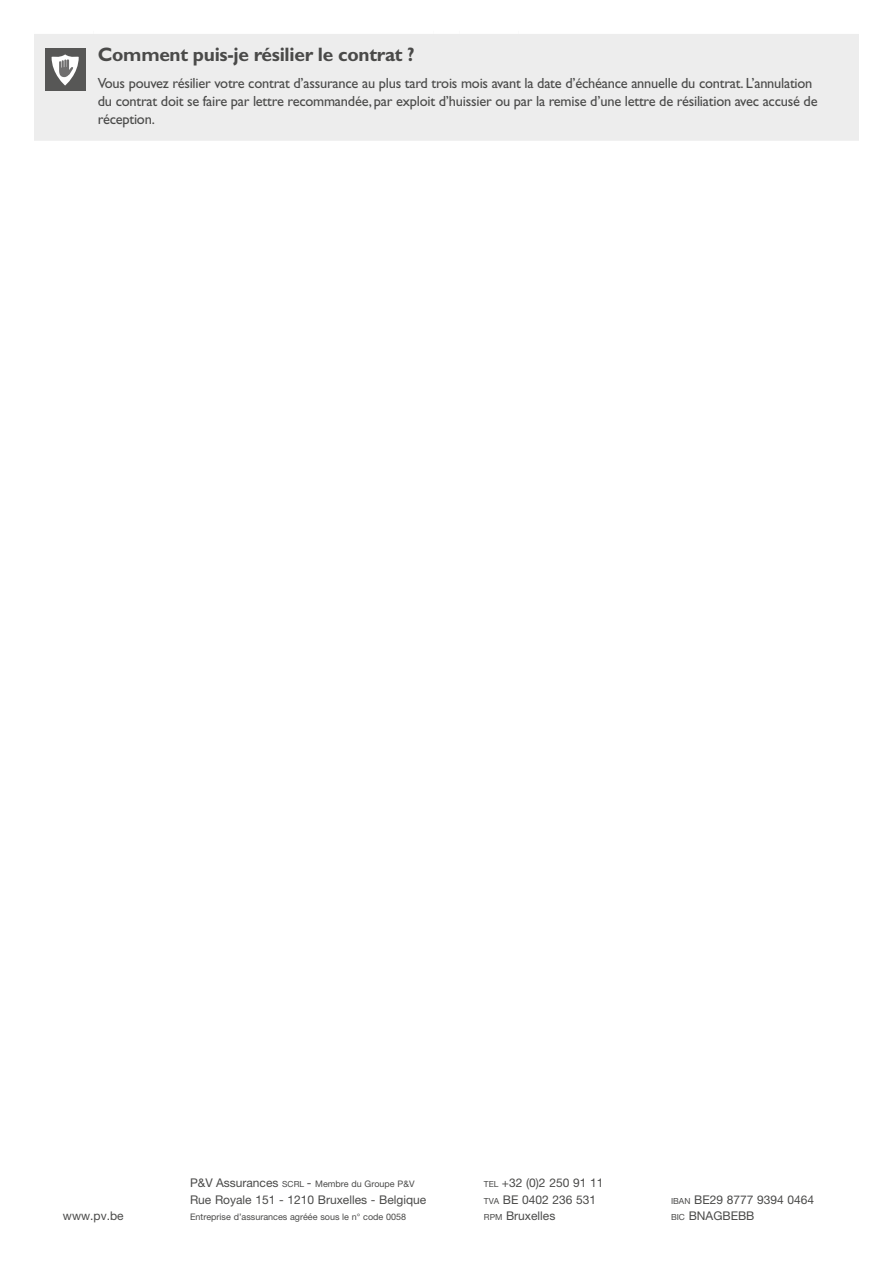
<style>
.page{position:relative;width:893px;height:1263px;background:#fff}
.page>*{position:absolute;margin:0;border:0;box-sizing:border-box;transform-origin:0 0}
.t1{font:700 19.5px "Gill Sans Std";letter-spacing:-.015em;color:#4a4a49}
.t2{font:14.7px/18px "Gill Sans Std";letter-spacing:-.015em;color:#4a4a49}
.t3{font:12px/16.5px "Helvetica Neue LT Std";color:#4a4a49}
.t4{font:9px "Helvetica Neue LT Std";color:#4a4a49}
.s1{font-size:8.4px}
.s2{font-size:12px}
</style>
<div class="page">
<div style="left:34px;top:34px;width:825px;height:107px;background:#ededed"></div>
<div style="left:45px;top:48px;width:41px;height:43px;background:#575756"></div>
<svg style="left:52px;top:54px;width:27px;height:32px"></svg>
<h1 class="t1" style="left:98px;top:43px;width:318px">Comment puis-je résilier le contrat ?</h1>
<p class="t2" style="left:98px;top:74px;width:721px">Vous pouvez résilier votre contrat d’assurance au plus tard trois mois avant la date d’échéance annuelle du contrat. L’annulation du contrat doit se faire par lettre recommandée, par exploit d’huissier ou par la remise d’une lettre de résiliation avec accusé de réception.</p>
<p class="t3" style="left:484px;top:1175px;width:121px"><span class="s1">TEL</span> +32 (0)2 250 91 11<br><span class="s1">TVA</span> BE 0402 236 531</p>
<p class="t4" style="left:190px;top:1179px;width:226px"><span class="s2">P&amp;V Assurances</span> <span class="s1">SCRL</span> <span class="s2">-</span> Membre du Groupe P&amp;V</p>
<p class="t3" style="left:190px;top:1191px;width:238px">Rue Royale 151 - 1210 Bruxelles - Belgique</p>
<p class="t4" style="left:190px;top:1212px;width:218px">Entreprise d’assurances agréée sous le n° code 0058</p>
<p class="t3" style="left:63px;top:1208px;width:62px">www.pv.be</p>
<p class="t3" style="left:484px;top:1208px;width:73px"><span class="s1">RPM</span> Bruxelles</p>
<p class="t3" style="left:671px;top:1191px;width:145px"><span class="s1">IBAN</span> BE29 8777 9394 0464<br><span class="s1">BIC</span> BNAGBEBB</p>
</div>
